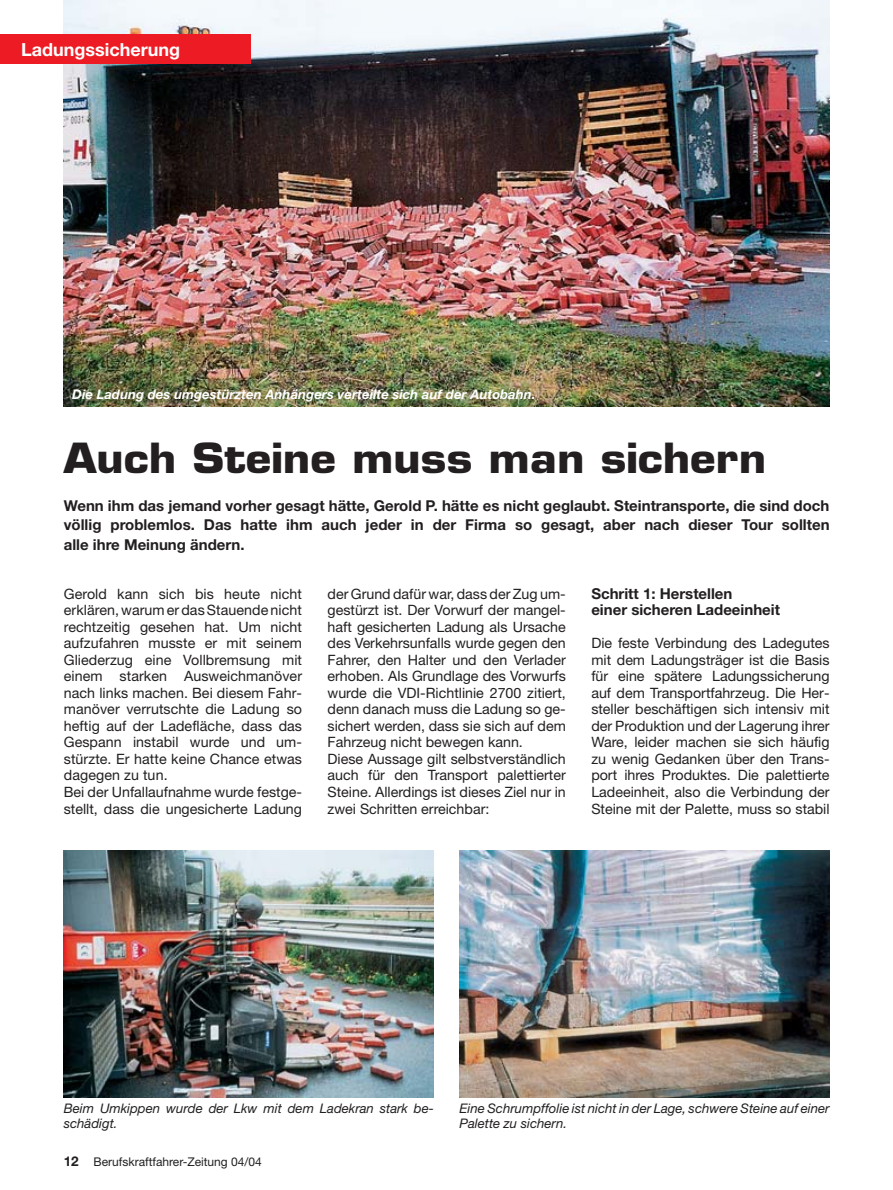
<style>
.page{position:relative;width:893px;height:1190px;background:#fff}
.page>*{position:absolute;margin:0;border:0;box-sizing:border-box;transform-origin:0 0}
.t1{font:700 40.5px "Eurostile";color:#231f20;scale:1.1 1}
.t2{font:700 18px "Helvetica Neue";color:#fff}
.t3{font:700 15px/19.2px "Helvetica Neue";color:#231f20}
.t4{font:14.25px/16.5px "Helvetica Neue";color:#231f20}
.t5{font:italic 13.2px/14.4px "Helvetica Neue";color:#231f20}
.t6{font:italic 700 13.2px "Helvetica Neue";color:#fff}
.t7{font:12px "Helvetica Neue";color:#231f20}
.s1{font-weight:700;font-size:13.5px}
</style>
<div class="page">
<img style="left:64px;top:0;width:765px;height:406px">
<img style="left:64px;top:850px;width:370px;height:247px">
<img style="left:459px;top:850px;width:370px;height:247px">
<div style="left:0;top:34px;width:251px;height:30px;background:#ed1c24"></div>
<p class="t2" style="left:21px;top:43px;width:160px">Ladungssicherung</p>
<p class="t6" style="left:72px;top:389px;width:465px">Die Ladung des umgestürzten Anhängers verteilte sich auf der Autobahn.</p>
<h1 class="t1" style="left:64px;top:442px;width:640px">Auch Steine muss man sichern</h1>
<p class="t3" style="left:64px;top:497px;width:767px;text-align:justify">Wenn ihm das jemand vorher gesagt hätte, Gerold P. hätte es nicht geglaubt. Steintransporte, die sind doch völlig problemlos. Das hatte ihm auch jeder in der Firma so gesagt, aber nach dieser Tour sollten alle ihre Meinung ändern.</p>
<p class="t4" style="left:64px;top:587px;width:240px">Gerold kann sich bis heute nicht erklären, warum er das Stauende nicht rechtzeitig gesehen hat. Um nicht aufzufahren musste er mit seinem Gliederzug eine Vollbremsung mit einem starken Ausweichmanöver nach links machen. Bei diesem Fahr&shy;manöver verrutschte die Ladung so heftig auf der Ladefläche, dass das Gespann instabil wurde und um&shy;stürzte. Er hatte keine Chance etwas dagegen zu tun.<br>Bei der Unfallaufnahme wurde festge&shy;stellt, dass die ungesicherte Ladung</p>
<p class="t4" style="left:327px;top:587px;width:240px">der Grund dafür war, dass der Zug um&shy;gestürzt ist. Der Vorwurf der mangel&shy;haft gesicherten Ladung als Ursache des Verkehrsunfalls wurde gegen den Fahrer, den Halter und den Verlader erhoben. Als Grundlage des Vorwurfs wurde die VDI-Richtlinie 2700 zitiert, denn danach muss die Ladung so ge&shy;sichert werden, dass sie sich auf dem Fahrzeug nicht bewegen kann.<br>Diese Aussage gilt selbstverständlich auch für den Transport palettierter Steine. Allerdings ist dieses Ziel nur in zwei Schritten erreichbar:</p>
<p class="t3" style="left:591px;top:586px;width:190px;line-height:16.5px">Schritt 1: Herstellen<br>einer sicheren Ladeeinheit</p>
<p class="t4" style="left:591px;top:636px;width:240px;text-align:justify">Die feste Verbindung des Ladegutes mit dem Ladungsträger ist die Basis für eine spätere Ladungssicherung auf dem Transportfahrzeug. Die Her&shy;steller beschäftigen sich intensiv mit der Produktion und der Lagerung ihrer Ware, leider machen sie sich häufig zu wenig Gedanken über den Trans&shy;port ihres Produktes. Die palettierte Ladeeinheit, also die Verbindung der Steine mit der Palette, muss so stabil</p>
<p class="t5" style="left:64px;top:1102px;width:371px">Beim Umkippen wurde der Lkw mit dem Ladekran stark be&shy;schädigt.</p>
<p class="t5" style="left:459px;top:1102px;width:371px">Eine Schrumpffolie ist nicht in der Lage, schwere Steine auf einer<br>Palette zu sichern.</p>
<p class="t7" style="left:64px;top:1157px;width:199px"><span class="s1">12</span> Berufskraftfahrer-Zeitung 04/04</p>
</div>
